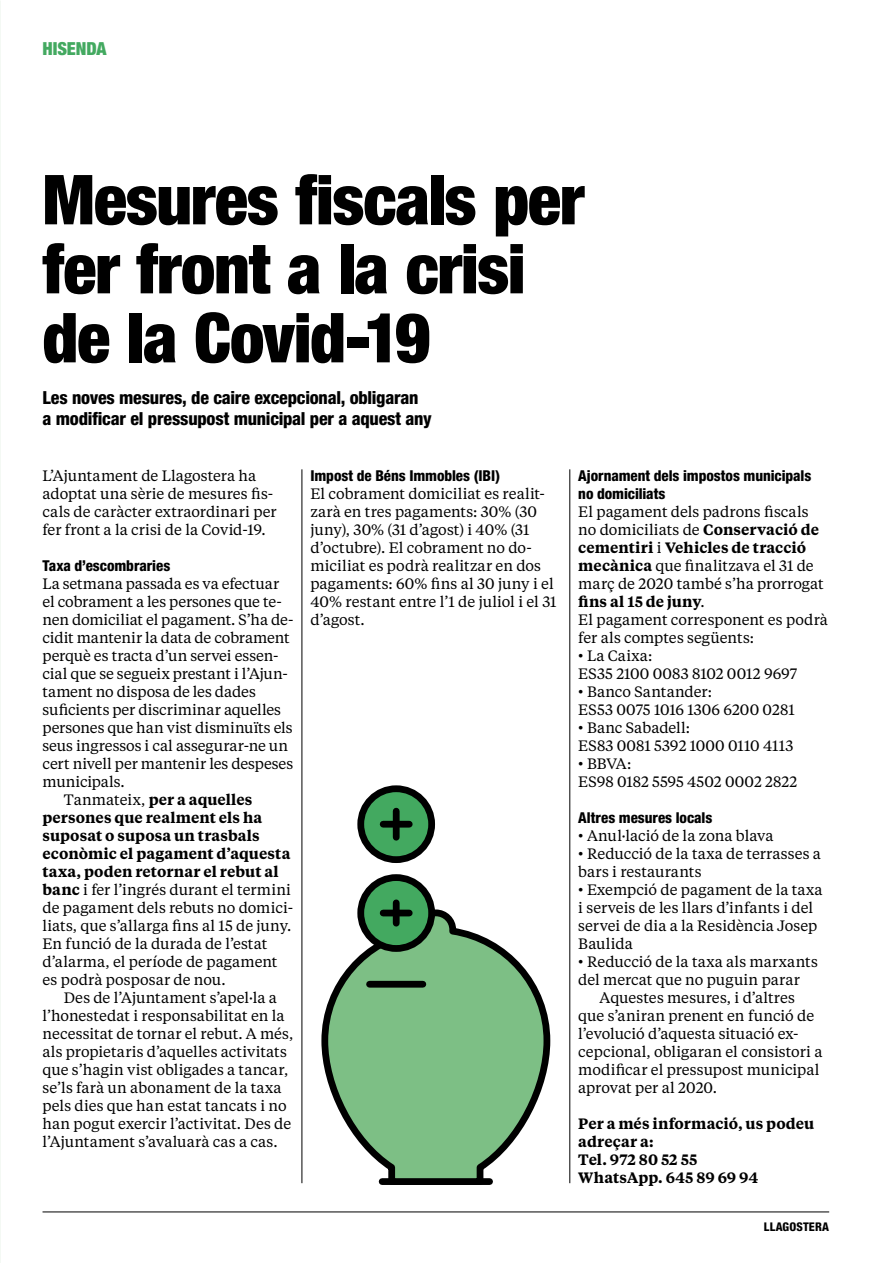
<style>
.page{position:relative;width:893px;height:1263px;background:#fff}
.page>*{position:absolute;margin:0;border:0;box-sizing:border-box;transform-origin:0 0}
.t1{font:900 condensed 69px/69px "Helvetica Neue LT Std";letter-spacing:-.015em;color:#000}
.t2{font:800 condensed 18px/21px "Helvetica Neue LT Std";letter-spacing:-.015em;color:#000}
.t3{font:900 condensed 18px "Helvetica Neue LT Std";letter-spacing:-.005em;color:#43a960}
.t4{font:15px/18px "Tiempos Text";color:#000}
.t5{font:600 15px/18px "Tiempos Text";letter-spacing:.005em;color:#000}
.t6{font:800 condensed 15px/18px "Helvetica Neue LT Std";letter-spacing:-.005em;color:#000}
.t7{font:800 condensed 12px "Helvetica Neue LT Std";letter-spacing:.015em;color:#000}
.s1{font-weight:400}
.s2{font-weight:600}
</style>
<div class="page">
<hr style="left:43px;top:1212px;width:786px;height:1px;background:#000">
<hr style="left:302px;top:469px;width:1px;height:714px;background:#000">
<hr style="left:570px;top:469px;width:1px;height:714px;background:#000">
<svg style="left:321px;top:906px;width:230px;height:279px"></svg>
<div style="left:370px;top:981px;width:53px;height:6px;background:#000"></div>
<svg style="left:361px;top:877px;width:71px;height:71px;background:#399152"></svg>
<div style="left:357px;top:874px;width:78px;height:78px;border:7px solid #000;border-radius:50%"></div>
<div style="left:383px;top:910px;width:26px;height:6px;background:#000"></div>
<div style="left:393px;top:903px;width:7px;height:20px;background:#000"></div>
<svg style="left:361px;top:789px;width:71px;height:71px;background:#399152"></svg>
<div style="left:357px;top:785px;width:78px;height:78px;border:7px solid #000;border-radius:50%"></div>
<div style="left:383px;top:821px;width:26px;height:6px;background:#000"></div>
<div style="left:393px;top:811px;width:7px;height:26px;background:#000"></div>
<p class="t3" style="left:43px;top:38px;width:66px">HISENDA</p>
<h1 class="t1" style="left:43px;top:164px;width:543px">Mesures fiscals per fer front a la crisi de la Covid-19</h1>
<p class="t2" style="left:43px;top:387px;width:391px">Les noves mesures, de caire excepcional, obligaran a modificar el pressupost municipal per a aquest any</p>
<p class="t4" style="left:43px;top:466px;width:236px">L’Ajuntament de Llagostera ha adoptat una sèrie de mesures fis&shy;cals de caràcter extraordinari per fer front a la crisi de la Covid-19.</p>
<p class="t6" style="left:43px;top:556px;width:129px">Taxa d’escombraries</p>
<p class="t4" style="left:43px;top:574px;width:238px">La setmana passada es va efectuar</p>
<p class="t4" style="left:43px;top:592px;width:241px">el cobrament a les persones que te-</p>
<p class="t4" style="left:43px;top:610px;width:252px">nen domiciliat el pagament. S’ha de-</p>
<p class="t4" style="left:43px;top:628px;width:249px">cidit mantenir la data de cobrament</p>
<p class="t4" style="left:43px;top:646px;width:238px">perquè es tracta d’un servei essen-</p>
<p class="t4" style="left:43px;top:664px;width:247px">cial que se segueix prestant i l’Ajun-</p>
<p class="t4" style="left:43px;top:682px;width:215px">tament no disposa de les dades</p>
<p class="t4" style="left:43px;top:700px;width:240px">suficients per discriminar aquelles</p>
<p class="t4" style="left:43px;top:718px;width:252px">persones que han vist disminuïts els</p>
<p class="t4" style="left:43px;top:736px;width:247px">seus ingressos i cal assegurar-ne un</p>
<p class="t4" style="left:43px;top:754px;width:252px">cert nivell per mantenir les despeses</p>
<p class="t4" style="left:43px;top:772px;width:84px">municipals.</p>
<p class="t5" style="left:64px;top:790px;width:190px"><span class="s1">Tanmateix,</span> per a aquelles</p>
<p class="t5" style="left:43px;top:808px;width:221px">persones que realment els ha</p>
<p class="t5" style="left:43px;top:826px;width:219px">suposat o suposa un trasbals</p>
<p class="t5" style="left:43px;top:844px;width:249px">econòmic el pagament d’aquesta</p>
<p class="t5" style="left:43px;top:862px;width:238px">taxa, poden retornar el rebut al</p>
<p class="t4" style="left:43px;top:880px;width:250px"><span class="s2">banc</span> i fer l’ingrés durant el termini</p>
<p class="t4" style="left:43px;top:898px;width:252px">de pagament dels rebuts no domici-</p>
<p class="t4" style="left:43px;top:916px;width:250px">liats, que s’allarga fins al 15 de juny.</p>
<p class="t4" style="left:43px;top:934px;width:226px">En funció de la durada de l’estat</p>
<p class="t4" style="left:43px;top:952px;width:236px">d’alarma, el període de pagament</p>
<p class="t4" style="left:43px;top:970px;width:185px">es podrà posposar de nou.</p>
<p class="t4" style="left:64px;top:988px;width:214px">Des de l’Ajuntament s’apel·la a</p>
<p class="t4" style="left:43px;top:1006px;width:244px">l’honestedat i responsabilitat en la</p>
<p class="t4" style="left:43px;top:1024px;width:252px">necessitat de tornar el rebut. A més,</p>
<p class="t4" style="left:43px;top:1042px;width:246px">als propietaris d’aquelles activitats</p>
<p class="t4" style="left:43px;top:1060px;width:247px">que s’hagin vist obligades a tancar,</p>
<p class="t4" style="left:43px;top:1078px;width:241px">se’ls farà un abonament de la taxa</p>
<p class="t4" style="left:43px;top:1096px;width:246px">pels dies que han estat tancats i no</p>
<p class="t4" style="left:43px;top:1114px;width:250px">han pogut exercir l’activitat. Des de</p>
<p class="t4" style="left:43px;top:1132px;width:237px">l’Ajuntament s’avaluarà cas a cas.</p>
<p class="t6" style="left:310px;top:466px;width:191px">Impost de Béns Immobles (IBI)</p>
<p class="t4" style="left:310px;top:484px;width:248px">El cobrament domiciliat es realit&shy;zarà en tres pagaments: 30% (30 juny), 30% (31 d’agost) i 40% (31 d’octubre). El cobrament no do&shy;miciliat es podrà realitzar en dos pagaments: 60% fins al 30 juny i el<br>40% restant entre l’1 de juliol i el 31 d’agost.</p>
<p class="t6" style="left:578px;top:466px;width:234px">Ajornament dels impostos municipals no domiciliats</p>
<p class="t4" style="left:578px;top:502px;width:251px">El pagament dels padrons fiscals no domiciliats de <span class="s2">Conservació de cementiri</span> i <span class="s2">Vehicles de tracció mecànica</span> que finalitzava el 31 de març de 2020 també s’ha prorrogat <span class="s2">fins al 15 de juny</span>.   <br>El pagament corresponent es podrà fer als comptes següents:</p>
<p class="t4" style="left:578px;top:646px;width:221px">• La Caixa:<br>ES35 2100 0083 8102 0012 9697</p>
<p class="t4" style="left:578px;top:682px;width:218px">• Banco Santander:<br>ES53 0075 1016 1306 6200 0281</p>
<p class="t4" style="left:578px;top:718px;width:217px">• Banc Sabadell:<br>ES83 0081 5392 1000 0110 4113</p>
<p class="t4" style="left:578px;top:754px;width:220px">• BBVA:<br>ES98 0182 5595 4502 0002 2822</p>
<p class="t6" style="left:578px;top:808px;width:136px">Altres mesures locals</p>
<p class="t4" style="left:578px;top:826px;width:197px">• Anul·lació de la zona blava</p>
<p class="t4" style="left:578px;top:844px;width:244px">• Reducció de la taxa de terrasses a bars i restaurants</p>
<p class="t4" style="left:578px;top:880px;width:246px">• Exempció de pagament de la taxa i serveis de les llars d’infants i del servei de dia a la Residència Josep<br>Baulida</p>
<p class="t4" style="left:578px;top:952px;width:241px">• Reducció de la taxa als marxants</p>
<p class="t4" style="left:578px;top:970px;width:223px">del mercat que no puguin parar</p>
<p class="t4" style="left:600px;top:988px;width:197px">Aquestes mesures, i d’altres</p>
<p class="t4" style="left:578px;top:1006px;width:237px">que s’aniran prenent en funció de</p>
<p class="t4" style="left:578px;top:1024px;width:222px">l’evolució d’aquesta situació ex-</p>
<p class="t4" style="left:578px;top:1042px;width:246px">cepcional, obligaran el consistori a</p>
<p class="t4" style="left:578px;top:1060px;width:243px">modificar el pressupost municipal</p>
<p class="t4" style="left:578px;top:1078px;width:140px">aprovat per al 2020.</p>
<p class="t5" style="left:578px;top:1114px;width:238px">Per a més informació, us podeu adreçar a:<br>Tel. 972 80 52 55<br>WhatsApp. 645 89 69 94</p>
<p class="t7" style="left:764px;top:1219px;width:67px">LLAGOSTERA</p>
</div>
